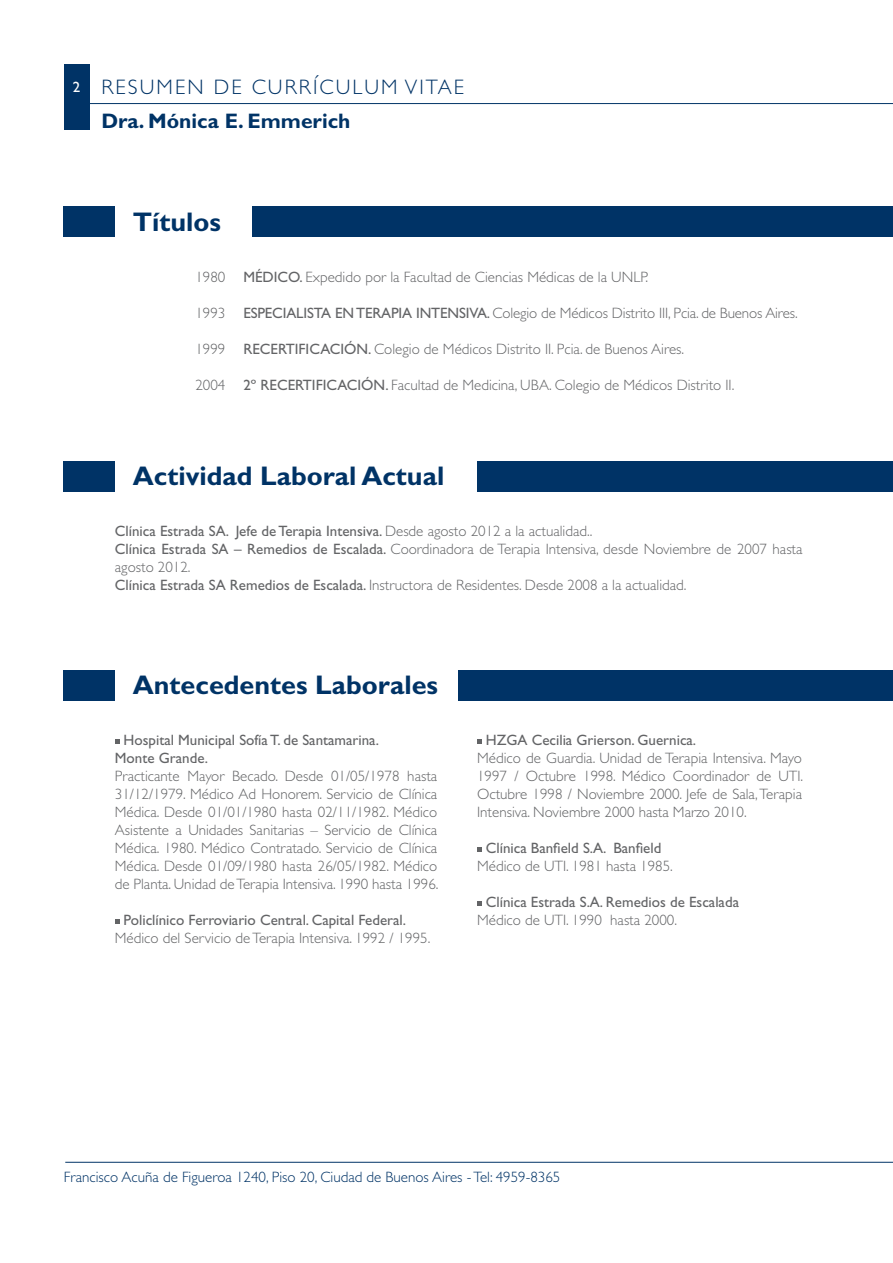
<style>
.page{position:relative;width:893px;height:1263px;background:#fff}
.page>*{position:absolute;margin:0;border:0;box-sizing:border-box;transform-origin:0 0}
.t1{font:700 27px "Gill Sans";color:#036}
.t2{font:300 21px "Gill Sans";letter-spacing:.1em;color:#036}
.t3{font:700 21px "Gill Sans";color:#036}
.t4{font:300 15px/18px "Gill Sans";color:#636466;text-align:justify}
.t5{font:15px/18px "Gill Sans";color:#636466}
.t6{font:300 15px "Gill Sans";color:#036}
.t7{font:15px "Gill Sans";color:#fff}
.s1{font-weight:400}
</style>
<div class="page">
<div style="left:64px;top:64px;width:26px;height:65px;background:#036"></div>
<hr style="left:66px;top:103px;width:827px;height:1px;background:#036">
<hr style="left:65px;top:1162px;width:828px;height:1px;background:#036">
<div style="left:64px;top:206px;width:51px;height:31px;background:#036"></div>
<div style="left:253px;top:206px;width:640px;height:31px;background:#036"></div>
<svg style="left:115px;top:739px;width:4px;height:5px"></svg>
<svg style="left:115px;top:919px;width:4px;height:5px"></svg>
<svg style="left:477px;top:739px;width:5px;height:5px"></svg>
<svg style="left:477px;top:847px;width:5px;height:5px"></svg>
<svg style="left:477px;top:901px;width:5px;height:5px"></svg>
<div style="left:64px;top:461px;width:51px;height:31px;background:#036"></div>
<div style="left:64px;top:670px;width:51px;height:31px;background:#036"></div>
<div style="left:477px;top:461px;width:416px;height:31px;background:#036"></div>
<div style="left:459px;top:670px;width:434px;height:31px;background:#036"></div>
<p class="t7" style="left:73px;top:78px;width:9px">2</p>
<h2 class="t2" style="left:101px;top:75px;width:364px">RESUMEN DE CURRÍCULUM VITAE</h2>
<h2 class="t3" style="left:101px;top:109px;width:251px">Dra. Mónica E. Emmerich</h2>
<h1 class="t1" style="left:133px;top:206px;width:90px">Títulos</h1>
<p class="t4" style="left:195px;top:268px;width:31px">1980</p>
<p class="t4" style="left:195px;top:304px;width:31px">1993</p>
<p class="t4" style="left:195px;top:340px;width:31px">1999</p>
<p class="t4" style="left:195px;top:376px;width:31px">2004</p>
<p class="t4" style="left:243px;top:268px;width:406px"><span class="s1">MÉDICO.</span> Expedido por la Facultad de Ciencias Médicas de la UNLP.</p>
<p class="t4" style="left:243px;top:304px;width:556px"><span class="s1">ESPECIALISTA EN TERAPIA INTENSIVA.</span> Colegio de Médicos Distrito III, Pcia. de Buenos Aires.</p>
<p class="t4" style="left:243px;top:340px;width:442px"><span class="s1">RECERTIFICACIÓN.</span> Colegio de Médicos Distrito II. Pcia. de Buenos Aires.</p>
<p class="t4" style="left:243px;top:376px;width:492px"><span class="s1">2º RECERTIFICACIÓN.</span> Facultad de Medicina, UBA. Colegio de Médicos Distrito II.</p>
<h1 class="t1" style="left:133px;top:460px;width:313px">Actividad Laboral Actual</h1>
<p class="t4" style="left:115px;top:522px;width:689px;text-align:left"><span class="s1">Clínica Estrada SA. Jefe de Terapia Intensiva.</span> Desde agosto 2012 a la actualidad..<br><span class="s1">Clínica Estrada SA – Remedios de Escalada.</span> Coordinadora de Terapia Intensiva, desde Noviembre de 2007 hasta agosto 2012.<br><span class="s1">Clínica Estrada SA Remedios de Escalada.</span> Instructora de Residentes. Desde 2008 a la actualidad.</p>
<h1 class="t1" style="left:133px;top:669px;width:307px">Antecedentes Laborales</h1>
<p class="t5" style="left:115px;top:731px;width:266px;text-indent:9px">Hospital Municipal Sofía T. de Santamarina.<br>Monte Grande.</p>
<p class="t4" style="left:115px;top:767px;width:325px">Practicante Mayor Becado. Desde 01/05/1978 hasta 31/12/1979. Médico Ad Honorem. Servicio de Clínica Médica. Desde 01/01/1980 hasta 02/11/1982. Médico Asistente a Unidades Sanitarias – Servicio de Clínica Médica. 1980. Médico Contratado. Servicio de Clínica Médica. Desde 01/09/1980 hasta 26/05/1982. Médico de Planta. Unidad de Terapia Intensiva. 1990 hasta 1996.</p>
<p class="t5" style="left:124px;top:911px;width:284px">Policlínico Ferroviario Central. Capital Federal.</p>
<p class="t4" style="left:115px;top:929px;width:317px">Médico del Servicio de Terapia Intensiva. 1992 / 1995.</p>
<p class="t5" style="left:486px;top:731px;width:212px">HZGA Cecilia Grierson. Guernica.</p>
<p class="t4" style="left:477px;top:749px;width:328px">Médico de Guardia. Unidad de Terapia Intensiva. Mayo 1997 / Octubre 1998. Médico Coordinador de UTI.<br>Octubre 1998 / Noviembre 2000. Jefe de Sala, Terapia Intensiva. Noviembre 2000 hasta Marzo 2010.</p>
<p class="t5" style="left:486px;top:839px;width:177px">Clínica Banfield S.A. Banfield</p>
<p class="t4" style="left:477px;top:857px;width:197px">Médico de UTI. 1981 hasta 1985.</p>
<p class="t5" style="left:486px;top:893px;width:255px">Clínica Estrada S.A. Remedios de Escalada</p>
<p class="t4" style="left:477px;top:911px;width:201px">Médico de UTI. 1990 hasta 2000.</p>
<p class="t6" style="left:64px;top:1169px;width:498px">Francisco Acuña de Figueroa 1240, Piso 20, Ciudad de Buenos Aires - Tel: 4959-8365</p>
</div>
